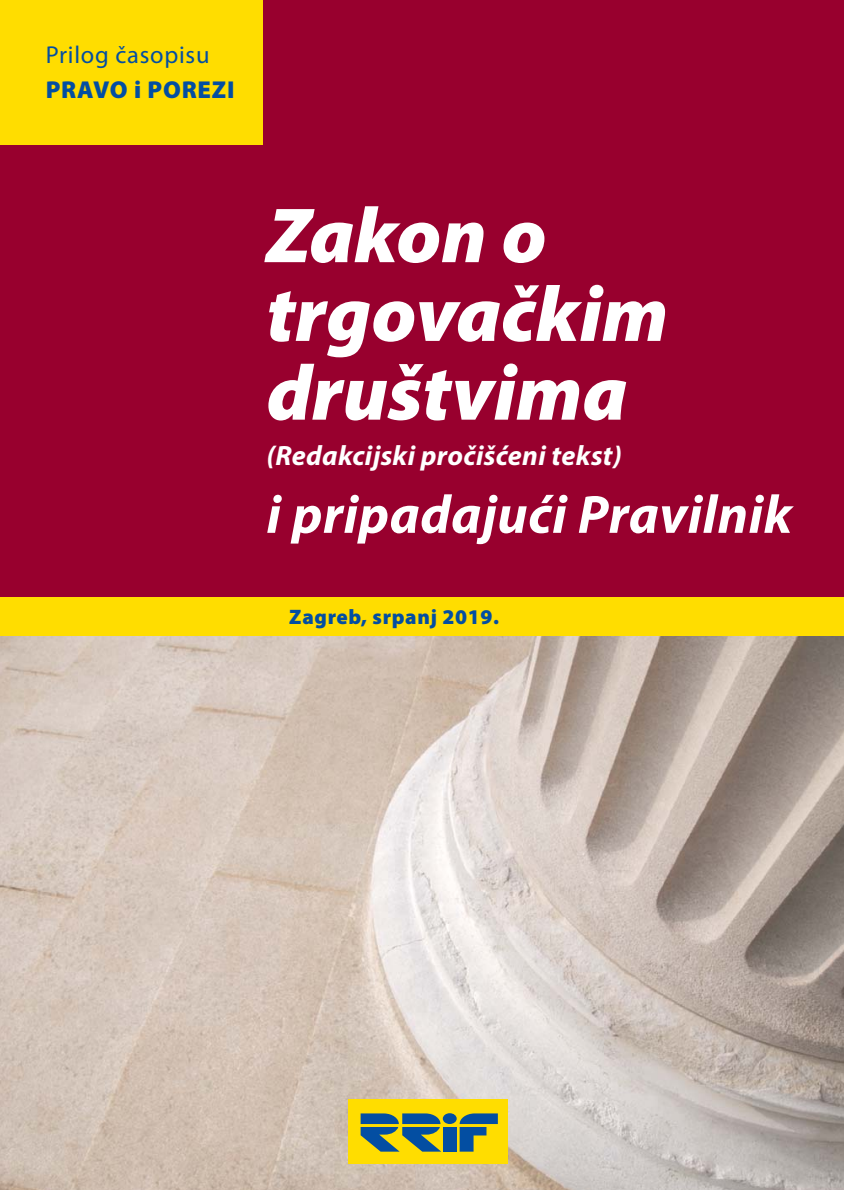
<style>
.page{position:relative;width:844px;height:1190px;background:#98002e}
.page>*{position:absolute;margin:0;border:0;box-sizing:border-box;transform-origin:0 0}
.t1{font:italic 900 78.75px/78.8px "Myriad Pro";color:#fff}
.t2{font:italic 700 54.25px "Myriad Pro";letter-spacing:.01em;color:#fff}
.t3{font:italic 700 28px "Myriad Pro";letter-spacing:.01em;color:#fff}
.t4{font:24.5px "Myriad Pro";letter-spacing:.03em;color:#034ea2}
.t5{font:900 24.5px "Myriad Pro";letter-spacing:.03em;color:#034ea2}
.t6{font:900 21px "Myriad Pro";letter-spacing:.03em;color:#034ea2}
</style>
<div class="page">
<img style="left:0;top:636px;width:844px;height:554px">
<div style="left:348px;top:1100px;width:159px;height:64px;background:#fd0"></div>
<svg style="left:360px;top:1113px;width:81px;height:39px"></svg>
<div style="left:443px;top:1113px;width:13px;height:11px;background:#034ea2;border-radius:50%"></div>
<div style="left:443px;top:1127px;width:13px;height:25px;background:#034ea2"></div>
<svg style="left:459px;top:1113px;width:39px;height:39px"></svg>
<div style="left:0;top:597px;width:844px;height:39px;background:#fd0"></div>
<div style="left:0;top:0;width:263px;height:144px;background:#fd0"></div>
<p class="t4" style="left:46px;top:40px;width:165px">Prilog časopisu</p>
<p class="t5" style="left:46px;top:75px;width:190px">PRAVO i POREZI</p>
<h1 class="t1" style="left:266px;top:201px;width:403px">Zakon o trgovačkim društvima</h1>
<p class="t3" style="left:266px;top:439px;width:357px">(Redakcijski pročišćeni tekst)</p>
<h2 class="t2" style="left:266px;top:482px;width:527px">i pripadajući Pravilnik</h2>
<p class="t6" style="left:289px;top:605px;width:211px">Zagreb, srpanj 2019.</p>
</div>
